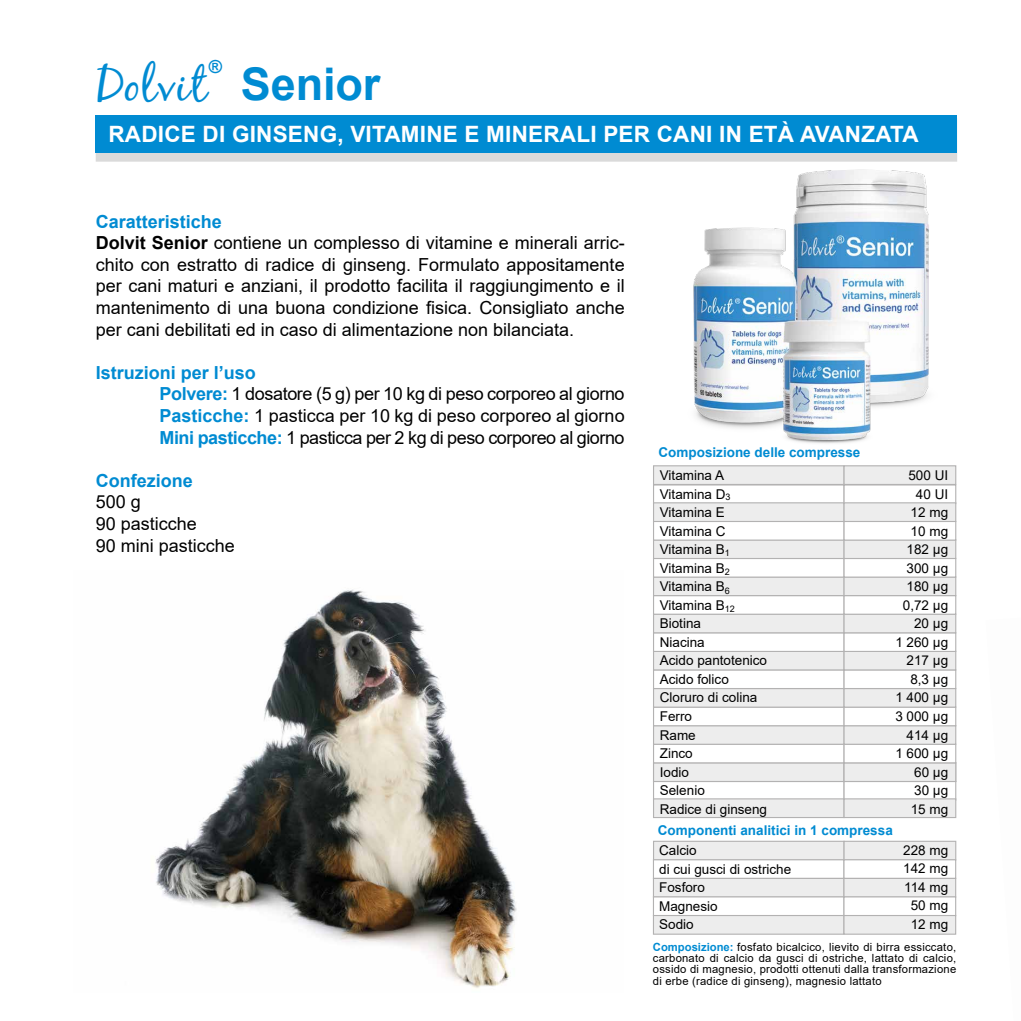
<style>
.page{position:relative;width:1021px;height:1021px;background:#fff}
.page>*{position:absolute;margin:0;border:0;box-sizing:border-box;transform-origin:0 0}
.t1{font:47.25px "Black Jack";letter-spacing:.015em;color:#008bd2}
.t2{font:700 45px "Arial";letter-spacing:-.005em;color:#008bd2}
.t3{font:700 22.5px "Arial";letter-spacing:.01em;color:#fff}
.t4{font:18px/21.6px "Arial";color:#000}
.t5{font:18px/21.6px "Arial";letter-spacing:-.02em;color:#000}
.t6{font:700 18px "Arial";color:#008bd2}
.t7{font:13.5px/18.4px "Arial";color:#000}
.t8{font:700 13.5px "Arial";color:#008bd2}
.t9{font:11.25px/11.2px "Arial";letter-spacing:.02em;color:#000;text-align:justify}
.s1{font-weight:700;color:#008bd2}
.s2{font-weight:700}
</style>
<div class="page">
<img style="left:693px;top:169px;width:236px;height:275px">
<img style="left:155px;top:589px;width:362px;height:400px">
<div style="left:96px;top:118px;width:861px;height:44px;background:#dadada"></div>
<div style="left:96px;top:115px;width:861px;height:38px;background:#008bd2"></div>
<div style="left:653px;top:780px;width:191px;height:20px;background:#fff;border:1px solid #b3b2b2"></div>
<div style="left:843px;top:780px;width:113px;height:20px;background:#fff;border:1px solid #b3b2b2"></div>
<div style="left:653px;top:798px;width:191px;height:20px;background:#ededed;border:1px solid #b3b2b2"></div>
<div style="left:653px;top:762px;width:191px;height:20px;background:#ededed;border:1px solid #b3b2b2"></div>
<div style="left:843px;top:798px;width:113px;height:20px;background:#ededed;border:1px solid #b3b2b2"></div>
<div style="left:843px;top:762px;width:113px;height:20px;background:#ededed;border:1px solid #b3b2b2"></div>
<div style="left:653px;top:743px;width:191px;height:20px;background:#fff;border:1px solid #b3b2b2"></div>
<div style="left:843px;top:743px;width:113px;height:20px;background:#fff;border:1px solid #b3b2b2"></div>
<div style="left:653px;top:725px;width:191px;height:19px;background:#ededed;border:1px solid #b3b2b2"></div>
<div style="left:843px;top:725px;width:113px;height:19px;background:#ededed;border:1px solid #b3b2b2"></div>
<div style="left:653px;top:706px;width:191px;height:20px;background:#fff;border:1px solid #b3b2b2"></div>
<div style="left:843px;top:706px;width:113px;height:20px;background:#fff;border:1px solid #b3b2b2"></div>
<div style="left:653px;top:688px;width:191px;height:19px;background:#ededed;border:1px solid #b3b2b2"></div>
<div style="left:843px;top:688px;width:113px;height:19px;background:#ededed;border:1px solid #b3b2b2"></div>
<div style="left:653px;top:669px;width:191px;height:20px;background:#fff;border:1px solid #b3b2b2"></div>
<div style="left:843px;top:669px;width:113px;height:20px;background:#fff;border:1px solid #b3b2b2"></div>
<div style="left:653px;top:650px;width:191px;height:20px;background:#ededed;border:1px solid #b3b2b2"></div>
<div style="left:843px;top:650px;width:113px;height:20px;background:#ededed;border:1px solid #b3b2b2"></div>
<div style="left:653px;top:632px;width:191px;height:20px;background:#fff;border:1px solid #b3b2b2"></div>
<div style="left:843px;top:632px;width:113px;height:20px;background:#fff;border:1px solid #b3b2b2"></div>
<div style="left:653px;top:613px;width:191px;height:20px;background:#ededed;border:1px solid #b3b2b2"></div>
<div style="left:843px;top:613px;width:113px;height:20px;background:#ededed;border:1px solid #b3b2b2"></div>
<div style="left:653px;top:465px;width:191px;height:20px;background:#ededed;border:1px solid #b3b2b2"></div>
<div style="left:843px;top:465px;width:113px;height:20px;background:#ededed;border:1px solid #b3b2b2"></div>
<div style="left:653px;top:595px;width:191px;height:19px;background:#fff;border:1px solid #b3b2b2"></div>
<div style="left:843px;top:595px;width:113px;height:19px;background:#fff;border:1px solid #b3b2b2"></div>
<div style="left:653px;top:576px;width:191px;height:20px;background:#ededed;border:1px solid #b3b2b2"></div>
<div style="left:843px;top:576px;width:113px;height:20px;background:#ededed;border:1px solid #b3b2b2"></div>
<div style="left:653px;top:558px;width:191px;height:19px;background:#fff;border:1px solid #b3b2b2"></div>
<div style="left:843px;top:558px;width:113px;height:19px;background:#fff;border:1px solid #b3b2b2"></div>
<div style="left:653px;top:539px;width:191px;height:20px;background:#ededed;border:1px solid #b3b2b2"></div>
<div style="left:843px;top:539px;width:113px;height:20px;background:#ededed;border:1px solid #b3b2b2"></div>
<div style="left:653px;top:840px;width:191px;height:20px;background:#ededed;border:1px solid #b3b2b2"></div>
<div style="left:843px;top:840px;width:113px;height:20px;background:#ededed;border:1px solid #b3b2b2"></div>
<div style="left:653px;top:859px;width:191px;height:20px;background:#fff;border:1px solid #b3b2b2"></div>
<div style="left:843px;top:859px;width:113px;height:20px;background:#fff;border:1px solid #b3b2b2"></div>
<div style="left:653px;top:877px;width:191px;height:20px;background:#ededed;border:1px solid #b3b2b2"></div>
<div style="left:843px;top:877px;width:113px;height:20px;background:#ededed;border:1px solid #b3b2b2"></div>
<div style="left:653px;top:896px;width:191px;height:20px;background:#fff;border:1px solid #b3b2b2"></div>
<div style="left:843px;top:896px;width:113px;height:20px;background:#fff;border:1px solid #b3b2b2"></div>
<div style="left:653px;top:914px;width:191px;height:20px;background:#ededed;border:1px solid #b3b2b2"></div>
<div style="left:843px;top:914px;width:113px;height:20px;background:#ededed;border:1px solid #b3b2b2"></div>
<div style="left:653px;top:521px;width:191px;height:19px;background:#fff;border:1px solid #b3b2b2"></div>
<div style="left:843px;top:521px;width:113px;height:19px;background:#fff;border:1px solid #b3b2b2"></div>
<div style="left:653px;top:484px;width:191px;height:20px;background:#fff;border:1px solid #b3b2b2"></div>
<div style="left:653px;top:502px;width:191px;height:20px;background:#ededed;border:1px solid #b3b2b2"></div>
<div style="left:843px;top:484px;width:113px;height:20px;background:#fff;border:1px solid #b3b2b2"></div>
<div style="left:843px;top:502px;width:113px;height:20px;background:#ededed;border:1px solid #b3b2b2"></div>
<h1 class="t1" style="left:96px;top:56px;width:112px">Dolvit</h1>
<h3 class="t6" style="left:209px;top:54px;width:15px">®</h3>
<h2 class="t2" style="left:241px;top:52px;width:141px">Senior</h2>
<h3 class="t3" style="left:108px;top:119px;width:811px">RADICE DI GINSENG, VITAMINE E MINERALI PER CANI IN ETÀ AVANZATA</h3>
<p class="t4" style="left:96px;top:210px;width:530px"><span class="s1">Caratteristiche<br></span><span class="s2">Dolvit Senior</span> contiene un complesso di vitamine e minerali arric&shy;chito con estratto di radice di ginseng. Formulato appositamente per cani maturi e anziani, il prodotto facilita il raggiungimento e il mantenimento di una buona condizione fisica. Consigliato anche per cani debilitati ed in caso di alimentazione non bilanciata.</p>
<h3 class="t5" style="left:159px;top:361px;width:466px;text-indent:-64px"><span class="s1">Istruzioni per l’uso<br>Polvere:</span> 1 dosatore (5 g) per 10 kg di peso corporeo al giorno <span class="s1">Pasticche:</span> 1 pasticca per 10 kg di peso corporeo al giorno <span class="s1">Mini pasticche:</span> 1 pasticca per 2 kg di peso corporeo al giorno</h3>
<h3 class="t6" style="left:96px;top:468px;width:99px">Confezione</h3>
<h3 class="t4" style="left:96px;top:491px;width:141px">500 g<br>90 pasticche<br>90 mini pasticche</h3>
<p class="t8" style="left:658px;top:443px;width:203px">Composizione delle compresse</p>
<p class="t7" style="left:895px;top:466px;width:54px;text-align:right">500 UI<br>40 UI<br>12 mg<br>10 mg<br>182 µg<br>300 µg<br>180 µg<br>0,72 μg<br>20 μg<br>1 260 µg<br>217 µg<br>8,3 µg<br>1 400 µg<br>3 000 µg<br>414 µg<br>1 600 µg<br>60 µg<br>30 µg<br>15 mg</p>
<p class="t7" style="left:903px;top:840px;width:47px;text-align:center">228 mg<br>142 mg<br>114 mg<br>50 mg<br>12 mg</p>
<p class="t9" style="left:653px;top:941px;width:305px"><span class="s1">Composizione:</span> fosfato bicalcico, lievito di birra essiccato, carbonato di calcio da gusci di ostriche, lattato di calcio, ossido di magnesio, prodotti ottenuti dalla transformazione di erbe (radice di ginseng), magnesio lattato</p>
<p class="t7" style="left:659px;top:466px;width:109px">Vitamina A<br>Vitamina D<sub>3<br></sub>Vitamina E<br>Vitamina C<br>Vitamina B<sub>1<br></sub>Vitamina B<sub>2<br></sub>Vitamina B<sub>6<br></sub>Vitamina B<sub>12<br></sub>Biotina<br>Niacina<br>Acido pantotenico<br>Acido folico<br>Cloruro di colina<br>Ferro<br>Rame<br>Zinco<br>Iodio<br>Selenio<br>Radice di ginseng</p>
<p class="t7" style="left:659px;top:841px;width:134px">Calcio<br>di cui gusci di ostriche<br>Fosforo<br>Magnesio<br>Sodio</p>
<p class="t8" style="left:658px;top:820px;width:236px">Componenti analitici in 1 compressa</p>
</div>
